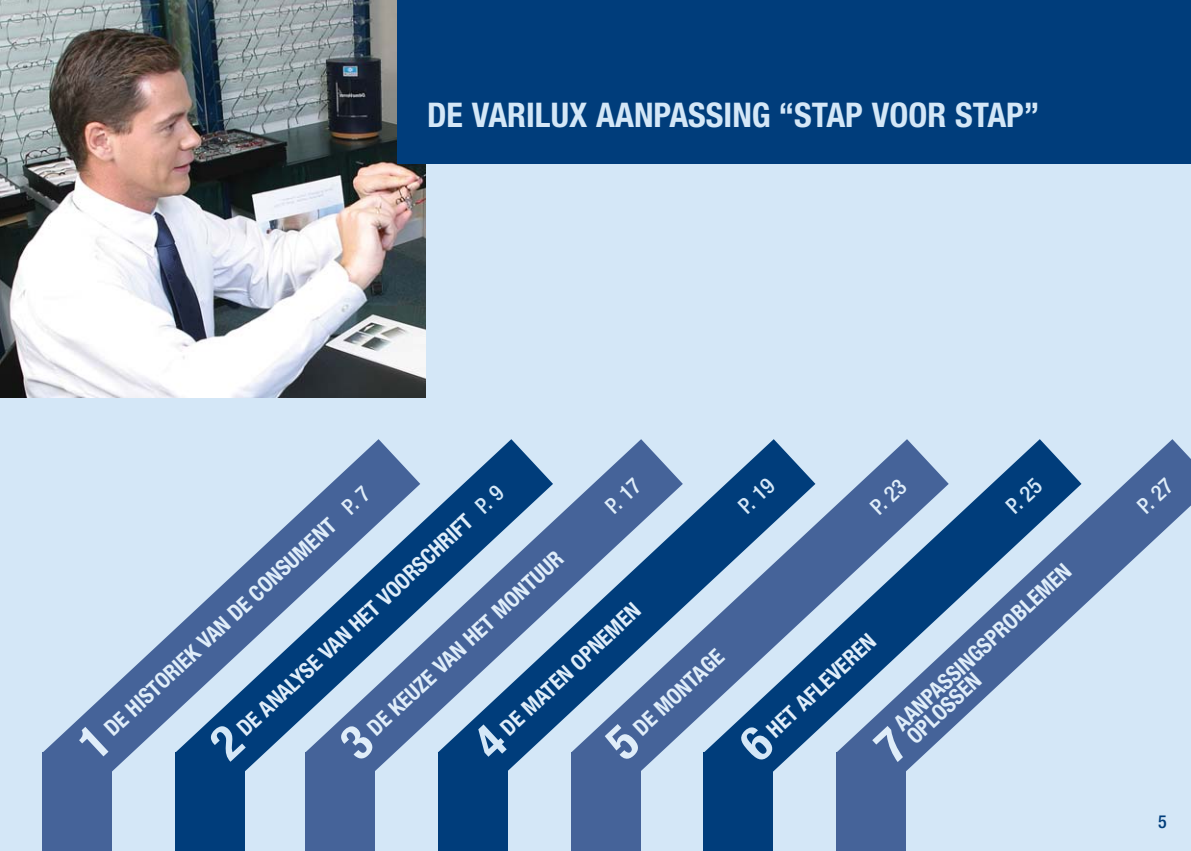
<style>
.page{position:relative;width:1191px;height:851px;background:#fff}
.page>*{position:absolute;margin:0;border:0;box-sizing:border-box;transform-origin:0 0}
.t1{font:700 condensed 34px "Helvetica Neue";color:#d4e7f7}
.t2{font:700 condensed 22px "Helvetica Neue";color:#dfedf9}
.t3{font:500 condensed 22px "Helvetica Neue";color:#dfedf9}
.t4{font:500 condensed 22px "Helvetica Neue";color:#d4e7f7}
.t5{font:500 condensed 18px "Helvetica Neue";color:#003d7b}
.s1{font-size:48px;color:#d4e7f7}
.s2{font-weight:500;color:#d4e7f7}
.s3{font-size:48px}
.s4{font-weight:500}
</style>
<div class="page">
<div style="left:0;top:0;width:1190px;height:850px;background:#d4e7f7"></div>
<img style="left:0;top:0;width:425px;height:397px">
<div style="left:397px;top:0;width:793px;height:163px;background:#003d7b"></div>
<div style="left:43px;top:752px;width:69px;height:98px;background:#456399"></div>
<svg style="left:43px;top:629px;width:132px;height:143px"></svg>
<div style="left:175px;top:752px;width:69px;height:98px;background:#003d7b"></div>
<svg style="left:175px;top:508px;width:130px;height:289px"></svg>
<div style="left:305px;top:752px;width:69px;height:98px;background:#456399"></div>
<svg style="left:305px;top:439px;width:133px;height:358px"></svg>
<div style="left:438px;top:752px;width:69px;height:98px;background:#003d7b"></div>
<svg style="left:438px;top:439px;width:133px;height:358px"></svg>
<div style="left:571px;top:752px;width:69px;height:98px;background:#456399"></div>
<svg style="left:571px;top:439px;width:133px;height:358px"></svg>
<div style="left:837px;top:752px;width:69px;height:98px;background:#456399"></div>
<svg style="left:1081px;top:439px;width:109px;height:169px"></svg>
<div style="left:704px;top:752px;width:69px;height:98px;background:#003d7b"></div>
<svg style="left:704px;top:439px;width:377px;height:358px"></svg>
<h1 class="t1" style="left:427px;top:103px;width:614px">DE VARILUX AANPASSING “STAP VOOR STAP”</h1>
<p class="t3" style="left:603px;top:503px;width:41px;rotate:-43deg">P. 17</p>
<p class="t2" style="left:214px;top:745px;width:385px;rotate:-43deg"><span class="s1">2</span> DE ANALYSE VAN HET VOORSCHRIFT <span class="s2">P. 9</span></p>
<p class="t2" style="left:81px;top:745px;width:385px;rotate:-43deg"><span class="s3">1</span> DE HISTORIEK VAN DE CONSUMENT <span class="s4">P. 7</span></p>
<p class="t2" style="left:344px;top:745px;width:289px;rotate:-43deg"><span class="s3">3</span> DE KEUZE VAN HET MONTUUR</p>
<p class="t2" style="left:477px;top:745px;width:213px;rotate:-43deg"><span class="s1">4</span> DE MATEN OPNEMEN</p>
<p class="t2" style="left:610px;top:745px;width:145px;rotate:-43deg"><span class="s3">5</span> DE MONTAGE</p>
<p class="t4" style="left:736px;top:503px;width:41px;rotate:-43deg">P. 19</p>
<p class="t3" style="left:868px;top:504px;width:41px;rotate:-43deg">P. 23</p>
<p class="t4" style="left:1004px;top:504px;width:41px;rotate:-43deg">P. 25</p>
<p class="t2" style="left:870px;top:740px;width:263px;rotate:-43deg"><span class="s3">7</span> AANPASSINGSPROBLEMEN</p>
<p class="t2" style="left:743px;top:746px;width:170px;rotate:-43deg"><span class="s1">6</span> HET AFLEVEREN</p>
<p class="t2" style="left:905px;top:733px;width:94px;rotate:-43deg">OPLOSSEN</p>
<p class="t3" style="left:1135px;top:503px;width:41px;rotate:-43deg">P. 27</p>
<p class="t5" style="left:1158px;top:814px;width:10px">5</p>
</div>
